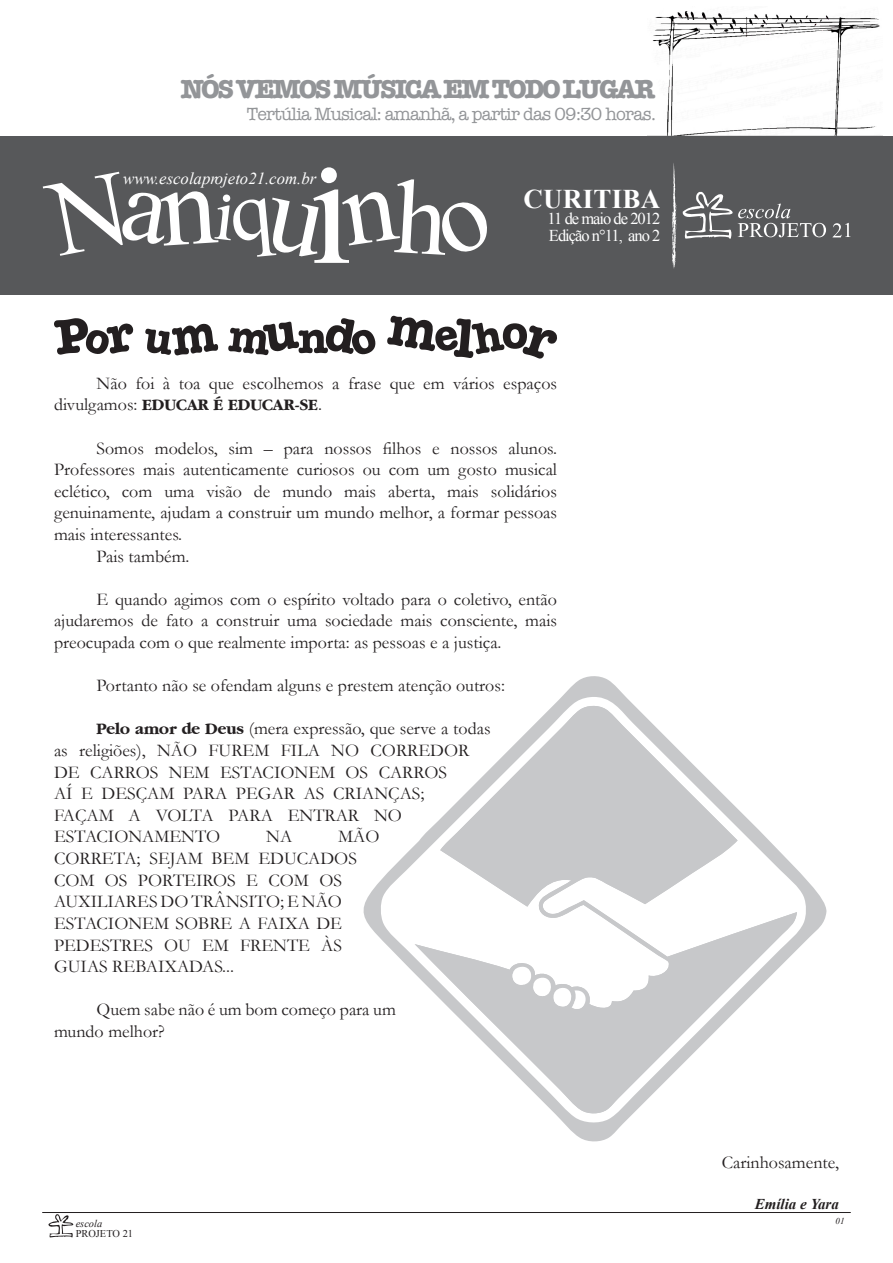
<style>
.page{position:relative;width:893px;height:1263px;background:#fff}
.page>*{position:absolute;margin:0;border:0;box-sizing:border-box;transform-origin:0 0}
.t1{font:700 27px "American Typewriter";letter-spacing:-.09em;color:#939598}
.t2{font:700 27px "Times New Roman";letter-spacing:.01em;color:#fff}
.t3{font:18px/21.6px "Garamond";color:#231f20}
.t4{font:18px "American Typewriter";letter-spacing:-.04em;color:#939598}
.t5{font:italic 16.8px "Times New Roman";color:#fff}
.t6{font:16.5px "Times New Roman";letter-spacing:-.06em;color:#fff}
.t7{font:700 16.5px "Garamond";color:#231f20}
.t8{font:italic 700 15px "Times New Roman";color:#231f20}
.t9{font:10.35px "Times New Roman";color:#231f20}
.t10{font:italic 10.35px "Times New Roman";color:#231f20}
.t11{font:italic 9px "Times New Roman";color:#231f20}
.s1{font-weight:400;font-size:18px}
.s2{font-weight:700;font-size:16.5px}
</style>
<div class="page">
<img style="left:652px;top:11px;width:228px;height:124px">
<div style="left:0;top:136px;width:893px;height:159px;background:#57585a"></div>
<svg style="left:43px;top:167px;width:444px;height:96px"></svg>
<svg style="left:833px;top:223px;width:17px;height:14px"></svg>
<svg style="left:683px;top:192px;width:143px;height:47px"></svg>
<svg style="left:672px;top:163px;width:4px;height:106px"></svg>
<svg style="left:49px;top:1214px;width:24px;height:23px"></svg>
<hr style="left:43px;top:1212px;width:807px;height:1px;background:#231f20">
<svg style="left:363px;top:676px;width:463px;height:466px"></svg>
<svg style="left:380px;top:695px;width:427px;height:429px"></svg>
<svg style="left:415px;top:704px;width:382px;height:411px"></svg>
<svg style="left:512px;top:965px;width:80px;height:50px"></svg>
<svg style="left:54px;top:318px;width:79px;height:37px"></svg>
<svg style="left:145px;top:324px;width:73px;height:31px"></svg>
<svg style="left:228px;top:318px;width:148px;height:37px"></svg>
<svg style="left:387px;top:316px;width:170px;height:43px"></svg>
<p class="t1" style="left:181px;top:65px;width:476px">NÓS VEMOS MÚSICA EM TODO LUGAR</p>
<p class="t4" style="left:247px;top:101px;width:410px">Tertúlia Musical: amanhã, a partir das 09:30 horas.</p>
<p class="t5" style="left:123px;top:166px;width:194px">www.escolaprojeto21.com.br</p>
<p class="t2" style="left:523px;top:180px;width:138px">CURITIBA</p>
<p class="t6" style="left:548px;top:208px;width:114px">11 de maio de 2012</p>
<p class="t6" style="left:549px;top:224px;width:113px">Edição n°11, ano 2</p>
<p class="t3" style="left:97px;top:372px;width:462px">Não foi à toa que escolhemos a frase que em vários espaços</p>
<p class="t7" style="left:54px;top:395px;width:270px"><span class="s1">divulgamos:</span> EDUCAR É EDUCAR-SE<span class="s1">.</span></p>
<p class="t3" style="left:54px;top:437px;width:505px;text-align:justify;text-indent:43px">Somos modelos, sim – para nossos filhos e nossos alunos.<br>Professores mais autenticamente curiosos ou com um gosto musical eclético, com uma visão de mundo mais aberta, mais solidários genuinamente, ajudam a construir um mundo melhor, a formar pessoas mais interessantes.</p>
<p class="t3" style="left:97px;top:545px;width:95px">Pais também.</p>
<p class="t3" style="left:54px;top:588px;width:505px;text-align:justify;text-indent:43px">E quando agimos com o espírito voltado para o coletivo, então ajudaremos de fato a construir uma sociedade mais consciente, mais preocupada com o que realmente importa: as pessoas e a justiça.</p>
<p class="t3" style="left:97px;top:674px;width:410px">Portanto não se ofendam alguns e prestem atenção outros:</p>
<p class="t3" style="left:54px;top:717px;width:438px;text-indent:43px"><span class="s2">Pelo amor de Deus</span> (mera expressão, que serve a todas as religiões), NÃO FUREM FILA NO CORREDOR DE CARROS NEM ESTACIONEM OS CARROS<br>AÍ E DESÇAM PARA PEGAR AS CRIANÇAS;<br>FAÇAM A VOLTA PARA ENTRAR NO ESTACIONAMENTO</p>
<p class="t3" style="left:54px;top:825px;width:327px;text-indent:284px">MÃO<br>CORRETA; SEJAM BEM EDUCADOS<br>COM OS PORTEIROS E COM OS<br>AUXILIARES DO TRÂNSITO; E NÃO<br>ESTACIONEM SOBRE A FAIXA DE<br>PEDESTRES OU EM FRENTE ÀS<br>GUIAS REBAIXADAS...</p>
<p class="t3" style="left:54px;top:998px;width:343px;text-indent:43px">Quem sabe não é um bom começo para um mundo melhor?</p>
<p class="t3" style="left:266px;top:825px;width:28px">NA</p>
<p class="t10" style="left:76px;top:1217px;width:28px">escola</p>
<p class="t9" style="left:76px;top:1226px;width:59px">PROJETO 21</p>
<p class="t3" style="left:722px;top:1151px;width:119px">Carinhosamente,</p>
<p class="t8" style="left:755px;top:1193px;width:86px">Emília e Yara</p>
<p class="t11" style="left:835px;top:1215px;width:11px">01</p>
</div>
